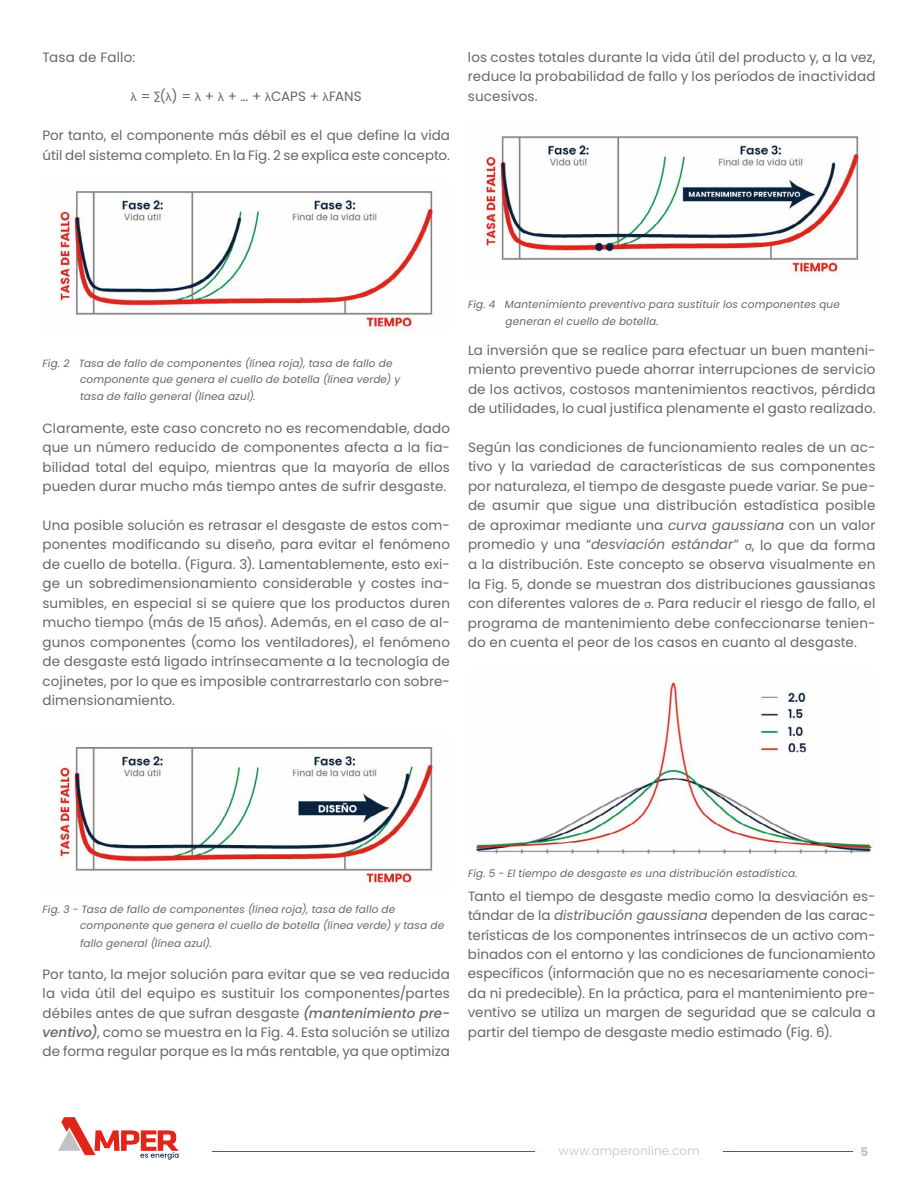
<style>
.page{position:relative;width:918px;height:1188px;background:#fff}
.page>*{position:absolute;margin:0;border:0;box-sizing:border-box;transform-origin:0 0}
.t1{font:13.5px/19.5px "Poppins";letter-spacing:.005em;color:#666;text-align:justify}
.t2{font:300 12px "Poppins";letter-spacing:.02em;color:#c2c2c2}
.t3{font:700 12px "Poppins";color:#c2c2c2}
.t4{font:italic 10.5px/16.5px "Poppins";letter-spacing:.015em;color:#666}
.s1{font-style:italic}
.s2{font-weight:500;font-style:italic}
</style>
<div class="page">
<svg style="left:58px;top:1117px;width:121px;height:43px"></svg>
<hr style="left:723px;top:1151px;width:130px;height:1px;background:#e1251b">
<hr style="left:213px;top:1151px;width:322px;height:1px;background:#e1251b">
<img style="left:59px;top:190px;width:381px;height:143px">
<img style="left:59px;top:747px;width:379px;height:142px">
<img style="left:485px;top:136px;width:380px;height:142px">
<img style="left:476px;top:679px;width:398px;height:175px">
<p class="t1" style="left:43px;top:48px;width:94px">Tasa de Fallo:</p>
<p class="t1" style="left:141px;top:87px;width:223px">= ∑( ) = + + … + CAPS + FANS</p>
<p class="t1" style="left:43px;top:126px;width:409px">Por tanto, el componente más débil es el que define la vida útil del sistema completo. En la Fig. 2 se explica este concepto.</p>
<p class="t1" style="left:468px;top:48px;width:409px">los costes totales durante la vida útil del producto y, a la vez, reduce la probabilidad de fallo y los períodos de inactividad sucesivos.</p>
<p class="t4" style="left:80px;top:355px;width:322px;text-indent:-37px">Fig. 2 Tasa de fallo de componentes (línea roja), tasa de fallo de componente que genera el cuello de botella (línea verde) y tasa de fallo general (línea azul).</p>
<p class="t1" style="left:43px;top:418px;width:409px">Claramente, este caso concreto no es recomendable, dado que un número reducido de componentes afecta a la fia&shy;bilidad total del equipo, mientras que la mayoría de ellos pueden durar mucho más tiempo antes de sufrir desgaste.</p>
<p class="t1" style="left:43px;top:516px;width:409px">Una posible solución es retrasar el desgaste de estos com&shy;ponentes modificando su diseño, para evitar el fenómeno de cuello de botella. (Figura. 3). Lamentablemente, esto exi&shy;ge un sobredimensionamiento considerable y costes ina&shy;sumibles, en especial si se quiere que los productos duren mucho tiempo (más de 15 años). Además, en el caso de al&shy;gunos componentes (como los ventiladores), el fenómeno de desgaste está ligado intrínsecamente a la tecnología de cojinetes, por lo que es imposible contrarrestarlo con sobre&shy;dimensionamiento.</p>
<p class="t4" style="left:505px;top:296px;width:336px;text-indent:-37px">Fig. 4 Mantenimiento preventivo para sustituir los componentes que generan el cuello de botella.</p>
<p class="t1" style="left:468px;top:340px;width:409px">La inversión que se realice para efectuar un buen manteni&shy;miento preventivo puede ahorrar interrupciones de servicio de los activos, costosos mantenimientos reactivos, pérdida de utilidades, lo cual justifica plenamente el gasto realizado.</p>
<p class="t1" style="left:468px;top:438px;width:409px">Según las condiciones de funcionamiento reales de un ac&shy;tivo y la variedad de características de sus componentes por naturaleza, el tiempo de desgaste puede variar. Se pue&shy;de asumir que sigue una distribución estadística posible de aproximar mediante una <span class="s1">curva gaussiana</span> con un valor promedio y una “<span class="s1">desviación estándar</span>” , lo que da forma a la distribución. Este concepto se observa visualmente en la Fig. 5, donde se muestran dos distribuciones gaussianas con diferentes valores de . Para reducir el riesgo de fallo, el programa de mantenimiento debe confeccionarse tenien&shy;do en cuenta el peor de los casos en cuanto al desgaste.</p>
<p class="t4" style="left:80px;top:901px;width:366px;text-indent:-37px">Fig. 3 - Tasa de fallo de componentes (línea roja), tasa de fallo de componente que genera el cuello de botella (línea verde) y tasa de</p>
<p class="t4" style="left:80px;top:935px;width:133px">fallo general (línea azul).</p>
<p class="t1" style="left:43px;top:964px;width:409px">Por tanto, la mejor solución para evitar que se vea reducida la vida útil del equipo es sustituir los componentes/partes débiles antes de que sufran desgaste <span class="s2">(mantenimiento pre&shy;ventivo)</span>, como se muestra en la Fig. 4. Esta solución se utiliza de forma regular porque es la más rentable, ya que optimiza</p>
<p class="t4" style="left:468px;top:865px;width:331px">Fig. 5 - El tiempo de desgaste es una distribución estadística.</p>
<p class="t1" style="left:468px;top:886px;width:409px">Tanto el tiempo de desgaste medio como la desviación es&shy;tándar de la <span class="s1">distribución gaussiana</span> dependen de las carac&shy;terísticas de los componentes intrínsecos de un activo com&shy;binados con el entorno y las condiciones de funcionamiento específicos (información que no es necesariamente conoci&shy;da ni predecible). En la práctica, para el mantenimiento pre&shy;ventivo se utiliza un margen de seguridad que se calcula a partir del tiempo de desgaste medio estimado (Fig. 6).</p>
<p class="t2" style="left:559px;top:1144px;width:143px">www.amperonline.com</p>
<p class="t3" style="left:860px;top:1145px;width:9px">5</p>
</div>
